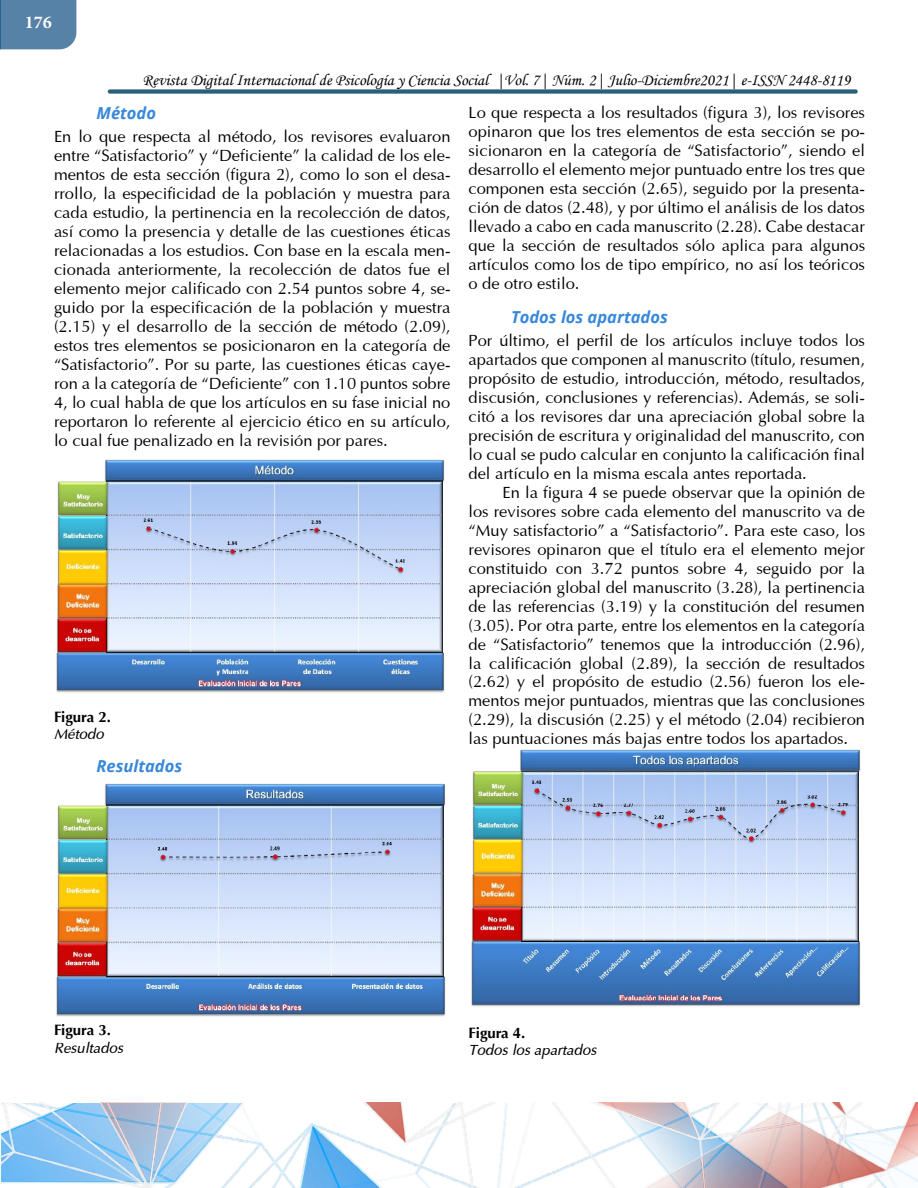
<style>
.page{position:relative;width:918px;height:1188px;background:#fff}
.page>*{position:absolute;margin:0;border:0;box-sizing:border-box;transform-origin:0 0}
.t1{font:700 18px "Minion Pro";color:#fff}
.t2{font:16.5px/19px "Optima";color:#000;text-align:justify}
.t3{font:16.5px "Monotype Corsiva";color:#000}
.Nivel3{font:italic 700 16.5px "Open Sans";color:#3888d9}
.Titulo_de_tabla_text{font:italic 15px "Optima";color:#000}
.Numero_tabla{font:700 15px "Optima CE";color:#000}
</style>
<div class="page">
<div style="left:0;top:0;width:76px;height:49px;background:#5782a7"></div>
<img style="left:0;top:1103px;width:918px;height:84px">
<div style="left:108px;top:89px;width:750px;height:5px;background:#2b607d;border-radius:2px"></div>
<img style="left:56px;top:459px;width:389px;height:234px">
<img style="left:56px;top:783px;width:390px;height:234px">
<img style="left:471px;top:749px;width:390px;height:258px">
<p class="t1" style="left:25px;top:10px;width:28px">176</p>
<p class="t3" style="left:143px;top:70px;width:709px">Revista Digital Internacional de Psicología y Ciencia Social |Vol. 7| Núm. 2| Julio-Diciembre2021| e-ISSN 2448-8119</p>
<p class="Nivel3" style="left:97px;top:101px;width:61px">Método</p>
<p class="t2" style="left:54px;top:126px;width:398px">En lo que respecta al método, los revisores evaluaron entre “Satisfactorio” y “Deficiente” la calidad de los ele&shy;mentos de esta sección (figura 2), como lo son el desa&shy;rrollo, la especificidad de la población y muestra para cada estudio, la pertinencia en la recolección de datos, así como la presencia y detalle de las cuestiones éticas relacionadas a los estudios. Con base en la escala men&shy;cionada anteriormente, la recolección de datos fue el elemento mejor calificado con 2.54 puntos sobre 4, se&shy;guido por la especificación de la población y muestra (2.15) y el desarrollo de la sección de método (2.09), estos tres elementos se posicionaron en la categoría de “Satisfactorio”. Por su parte, las cuestiones éticas caye&shy;ron a la categoría de “Deficiente” con 1.10 puntos sobre 4, lo cual habla de que los artículos en su fase inicial no reportaron lo referente al ejercicio ético en su artículo, lo cual fue penalizado en la revisión por pares.</p>
<p class="t2" style="left:469px;top:102px;width:398px">Lo que respecta a los resultados (figura 3), los revisores opinaron que los tres elementos de esta sección se po&shy;sicionaron en la categoría de “Satisfactorio”, siendo el desarrollo el elemento mejor puntuado entre los tres que componen esta sección (2.65), seguido por la presenta&shy;ción de datos (2.48), y por último el análisis de los datos llevado a cabo en cada manuscrito (2.28). Cabe destacar que la sección de resultados sólo aplica para algunos artículos como los de tipo empírico, no así los teóricos o de otro estilo.</p>
<p class="Nivel3" style="left:511px;top:305px;width:158px">Todos los apartados</p>
<p class="t2" style="left:469px;top:330px;width:398px">Por último, el perfil de los artículos incluye todos los apartados que componen al manuscrito (título, resumen, propósito de estudio, introducción, método, resultados, discusión, conclusiones y referencias). Además, se soli&shy;citó a los revisores dar una apreciación global sobre la precisión de escritura y originalidad del manuscrito, con lo cual se pudo calcular en conjunto la calificación final del artículo en la misma escala antes reportada.</p>
<p class="t2" style="left:469px;top:481px;width:398px;text-indent:34px">En la figura 4 se puede observar que la opinión de los revisores sobre cada elemento del manuscrito va de “Muy satisfactorio” a “Satisfactorio”. Para este caso, los revisores opinaron que el título era el elemento mejor constituido con 3.72 puntos sobre 4, seguido por la apreciación global del manuscrito (3.28), la pertinencia de las referencias (3.19) y la constitución del resumen (3.05). Por otra parte, entre los elementos en la categoría de “Satisfactorio” tenemos que la introducción (2.96), la calificación global (2.89), la sección de resultados (2.62) y el propósito de estudio (2.56) fueron los ele&shy;mentos mejor puntuados, mientras que las conclusiones (2.29), la discusión (2.25) y el método (2.04) recibieron las puntuaciones más bajas entre todos los apartados.</p>
<p class="Numero_tabla" style="left:54px;top:707px;width:58px">Figura 2.</p>
<p class="Titulo_de_tabla_text" style="left:54px;top:725px;width:51px">Método</p>
<p class="Nivel3" style="left:97px;top:755px;width:87px">Resultados</p>
<p class="Numero_tabla" style="left:54px;top:1021px;width:58px">Figura 3.</p>
<p class="Titulo_de_tabla_text" style="left:54px;top:1039px;width:70px">Resultados</p>
<p class="Numero_tabla" style="left:469px;top:1023px;width:58px">Figura 4.</p>
<p class="Titulo_de_tabla_text" style="left:469px;top:1041px;width:129px">Todos los apartados</p>
</div>
